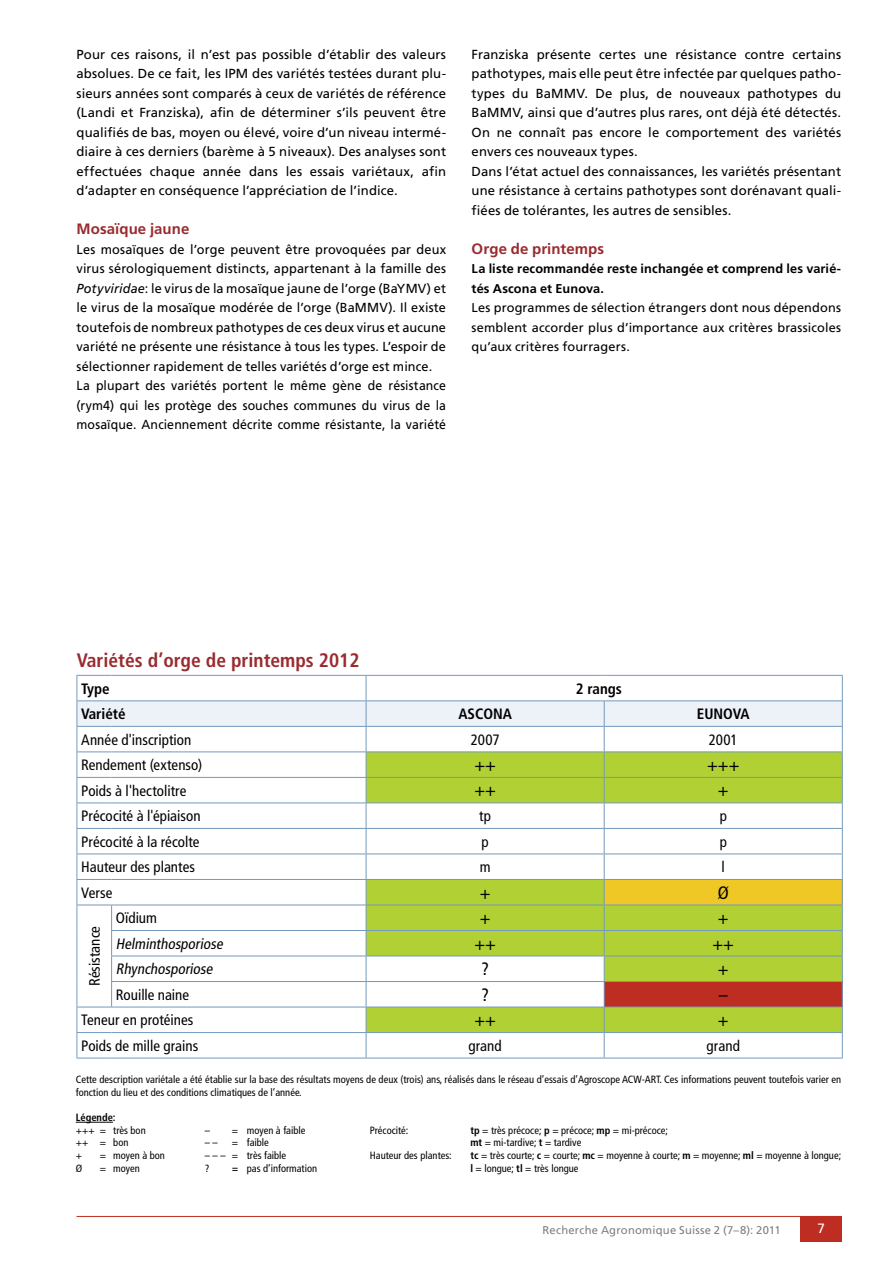
<style>
.page{position:relative;width:893px;height:1263px;background:#fff}
.page>*{position:absolute;margin:0;border:0;box-sizing:border-box;transform-origin:0 0}
.t1{font:700 condensed 19.5px "Frutiger LT Std";color:#9a2b2f}
.t2{font:condensed 18px "Frutiger LT Std";color:#000}
.t3{font:condensed 15px "Frutiger LT Std";letter-spacing:.005em;color:#000}
.t4{font:italic condensed 15px "Frutiger LT Std";color:#000}
.t5{font:700 condensed 15px "Frutiger LT Std";color:#000}
.t6{font:700 15px "Frutiger LT Std";letter-spacing:.005em;color:#9a2b2f}
.t7{font:13.5px "Frutiger LT Std";color:#fff}
.t8{font:13.2px/19.5px "Frutiger LT Std";letter-spacing:.01em;color:#000}
.t9{font:12.75px/19.5px "Frutiger LT Std";letter-spacing:.01em;color:#000;text-align:justify}
.t10{font:700 12.75px/19.5px "Frutiger LT Std";letter-spacing:.01em;color:#000}
.t11{font:11.25px "Frutiger LT Std";letter-spacing:.02em;color:#808080}
.t12{font:condensed 10.5px/12.6px "Frutiger LT Std";color:#000}
.t13{font:700 condensed 10.5px "Frutiger LT Std";color:#000}
.s1{font-style:italic}
.s2{font-weight:700}
.s3{font-style:italic;font-stretch:normal}
</style>
<div class="page">
<hr style="left:77px;top:1216px;width:765px;height:1px;background:#bd2d21">
<div style="left:800px;top:1216px;width:42px;height:26px;background:#bd2d21"></div>
<hr style="left:76px;top:1122px;width:37px;height:1px;background:#000">
<hr style="left:77px;top:675px;width:35px;height:1px;background:#739abd">
<hr style="left:112px;top:675px;width:254px;height:1px;background:#739abd">
<hr style="left:366px;top:675px;width:238px;height:1px;background:#739abd">
<hr style="left:604px;top:675px;width:239px;height:1px;background:#739abd">
<svg style="left:77px;top:676px;width:766px;height:382px"></svg>
<hr style="left:77px;top:1058px;width:35px;height:1px;background:#739abd">
<hr style="left:112px;top:1058px;width:254px;height:1px;background:#739abd">
<hr style="left:366px;top:1058px;width:238px;height:1px;background:#739abd">
<hr style="left:604px;top:1058px;width:239px;height:1px;background:#739abd">
<hr style="left:77px;top:904px;width:35px;height:1px;background:#739abd">
<hr style="left:112px;top:904px;width:254px;height:1px;background:#739abd">
<p class="t8" style="left:77px;top:44px;width:371px;text-align:justify">Pour ces raisons, il n’est pas possible d’établir des valeurs absolues. De ce fait, les IPM des variétés testées durant plu&shy;sieurs années sont comparés à ceux de variétés de référence (Landi et Franziska), afin de déterminer s’ils peuvent être qualifiés de bas, moyen ou élevé, voire d’un niveau intermé&shy;diaire à ces derniers (barème à 5 niveaux). Des analyses sont effectuées chaque année dans les essais variétaux, afin d’adapter en conséquence l’appréciation de l’indice.</p>
<p class="t6" style="left:77px;top:220px;width:114px">Mosaïque jaune</p>
<p class="t8" style="left:77px;top:239px;width:371px">Les mosaïques de l’orge peuvent être provoquées par deux virus sérologiquement distincts, appartenant à la famille des <span class="s1">Potyviridae</span>: le virus de la mosaïque jaune de l’orge (BaYMV) et le virus de la mosaïque modérée de l’orge (BaMMV). Il existe toutefois de nombreux pathotypes de ces deux virus et aucune variété ne présente une résistance à tous les types. L’espoir de sélectionner rapidement de telles variétés d’orge est mince.<br>La plupart des variétés portent le même gène de résistance (rym4) qui les protège des souches communes du virus de la mosaïque. Anciennement décrite comme résistante, la variété</p>
<p class="t8" style="left:472px;top:44px;width:371px">Franziska présente certes une résistance contre certains pathotypes, mais elle peut être infectée par quelques patho&shy;types du BaMMV. De plus, de nouveaux pathotypes du BaMMV, ainsi que d’autres plus rares, ont déjà été détectés.<br>On ne connaît pas encore le comportement des variétés envers ces nouveaux types.<br>Dans l’état actuel des connaissances, les variétés présentant une résistance à certains pathotypes sont dorénavant quali&shy;fiées de tolérantes, les autres de sensibles.</p>
<p class="t6" style="left:472px;top:239px;width:134px">Orge de printemps</p>
<p class="t10" style="left:472px;top:259px;width:371px">La liste recommandée reste inchangée et comprend les varié&shy;tés Ascona et Eunova.</p>
<p class="t9" style="left:472px;top:298px;width:371px">Les programmes de sélection étrangers dont nous dépendons semblent accorder plus d’importance aux critères brassicoles qu’aux critères fourragers.</p>
<h1 class="t1" style="left:77px;top:648px;width:284px">Variétés d’orge de printemps 2012</h1>
<p class="t5" style="left:81px;top:680px;width:30px">Type</p>
<p class="t5" style="left:576px;top:680px;width:48px">2 rangs</p>
<p class="t5" style="left:81px;top:705px;width:46px">Variété</p>
<p class="t5" style="left:458px;top:705px;width:55px">ASCONA</p>
<p class="t5" style="left:697px;top:705px;width:54px">EUNOVA</p>
<p class="t3" style="left:81px;top:731px;width:112px">Année d'inscription</p>
<p class="t3" style="left:471px;top:731px;width:30px">2007</p>
<p class="t3" style="left:709px;top:731px;width:30px">2001</p>
<p class="t3" style="left:81px;top:756px;width:123px">Rendement (extenso)</p>
<h2 class="t2" style="left:474px;top:754px;width:23px">++</h2>
<h2 class="t2" style="left:707px;top:754px;width:34px">+++</h2>
<p class="t3" style="left:81px;top:782px;width:107px">Poids à l'hectolitre</p>
<h2 class="t2" style="left:474px;top:780px;width:23px">++</h2>
<h2 class="t2" style="left:718px;top:780px;width:12px">+</h2>
<p class="t3" style="left:81px;top:807px;width:121px">Précocité à l'épiaison</p>
<p class="t3" style="left:479px;top:807px;width:13px">tp</p>
<p class="t3" style="left:720px;top:807px;width:9px">p</p>
<p class="t3" style="left:81px;top:833px;width:120px">Précocité à la récolte</p>
<p class="t3" style="left:481px;top:833px;width:9px">p</p>
<p class="t3" style="left:720px;top:833px;width:9px">p</p>
<p class="t3" style="left:81px;top:858px;width:115px">Hauteur des plantes</p>
<p class="t3" style="left:480px;top:858px;width:12px">m</p>
<p class="t3" style="left:722px;top:858px;width:5px">l</p>
<p class="t3" style="left:81px;top:884px;width:33px">Verse</p>
<h2 class="t2" style="left:480px;top:882px;width:12px">+</h2>
<h2 class="t2" style="left:718px;top:882px;width:13px">Ø</h2>
<p class="t3" style="left:86px;top:986px;width:62px;rotate:-90deg">Résistance</p>
<p class="t3" style="left:116px;top:909px;width:43px">Oïdium</p>
<h2 class="t2" style="left:480px;top:907px;width:12px">+</h2>
<h2 class="t2" style="left:718px;top:907px;width:12px">+</h2>
<p class="t4" style="left:116px;top:935px;width:111px">Helminthosporiose</p>
<h2 class="t2" style="left:474px;top:933px;width:23px">++</h2>
<h2 class="t2" style="left:712px;top:933px;width:23px">++</h2>
<p class="t4" style="left:116px;top:960px;width:101px">Rhynchosporiose</p>
<h2 class="t2" style="left:481px;top:958px;width:9px">?</h2>
<h2 class="t2" style="left:718px;top:958px;width:12px">+</h2>
<p class="t3" style="left:116px;top:986px;width:75px">Rouille naine</p>
<h2 class="t2" style="left:481px;top:984px;width:9px">?</h2>
<h2 class="t2" style="left:719px;top:984px;width:10px">–</h2>
<p class="t3" style="left:81px;top:1011px;width:114px">Teneur en protéines</p>
<h2 class="t2" style="left:474px;top:1009px;width:23px">++</h2>
<h2 class="t2" style="left:718px;top:1009px;width:12px">+</h2>
<p class="t3" style="left:81px;top:1037px;width:119px">Poids de mille grains</p>
<p class="t3" style="left:468px;top:1037px;width:35px">grand</p>
<p class="t3" style="left:707px;top:1037px;width:35px">grand</p>
<p class="t12" style="left:76px;top:1073px;width:767px">Cette description variétale a été établie sur la base des résultats moyens de deux (trois) ans, réalisés dans le réseau d’essais d’Agroscope ACW-ART. Ces informations peuvent toutefois varier en fonction du lieu et des conditions climatiques de l’année.</p>
<p class="t13" style="left:76px;top:1111px;width:41px">Légende:</p>
<p class="t12" style="left:76px;top:1124px;width:71px">+++ = très bon</p>
<p class="t12" style="left:205px;top:1124px;width:102px">– = moyen à faible</p>
<p class="t12" style="left:370px;top:1124px;width:40px">Précocité:</p>
<p class="t12" style="left:470px;top:1124px;width:199px"><span class="s2">tp</span> = très précoce; <span class="s2">p</span> = précoce; <span class="s2">mp</span> = mi-précoce;</p>
<p class="t12" style="left:76px;top:1136px;width:54px">++ = bon</p>
<p class="t12" style="left:205px;top:1136px;width:15px">– –</p>
<p class="t12" style="left:232px;top:1136px;width:39px">= faible</p>
<p class="t12" style="left:470px;top:1136px;width:113px"><span class="s2">mt</span> = mi-tardive; <span class="s2">t</span> = tardive</p>
<p class="t12" style="left:76px;top:1149px;width:8px">+</p>
<p class="t12" style="left:100px;top:1149px;width:67px">= moyen à bon</p>
<p class="t12" style="left:205px;top:1149px;width:83px">– – – = très faible</p>
<p class="t12" style="left:370px;top:1149px;width:84px">Hauteur des plantes:</p>
<p class="t12" style="left:470px;top:1149px;width:372px"><span class="s2">tc</span> = très courte; <span class="s2">c</span> = courte; <span class="s2">mc</span> = moyenne à courte; <span class="s2">m</span> = moyenne; <span class="s2">ml</span> = moyenne à longue;</p>
<p class="t12" style="left:76px;top:1162px;width:8px">Ø</p>
<p class="t12" style="left:100px;top:1162px;width:42px">= moyen</p>
<p class="t12" style="left:205px;top:1162px;width:6px">?</p>
<p class="t12" style="left:232px;top:1162px;width:87px"><span class="s3">=</span> pas d’information</p>
<p class="t12" style="left:470px;top:1162px;width:110px"><span class="s2">l</span> = longue; <span class="s2">tl</span> = très longue</p>
<p class="t11" style="left:543px;top:1223px;width:240px">Recherche Agronomique Suisse 2 (7–8): 2011</p>
<p class="t7" style="left:817px;top:1221px;width:9px">7</p>
</div>
